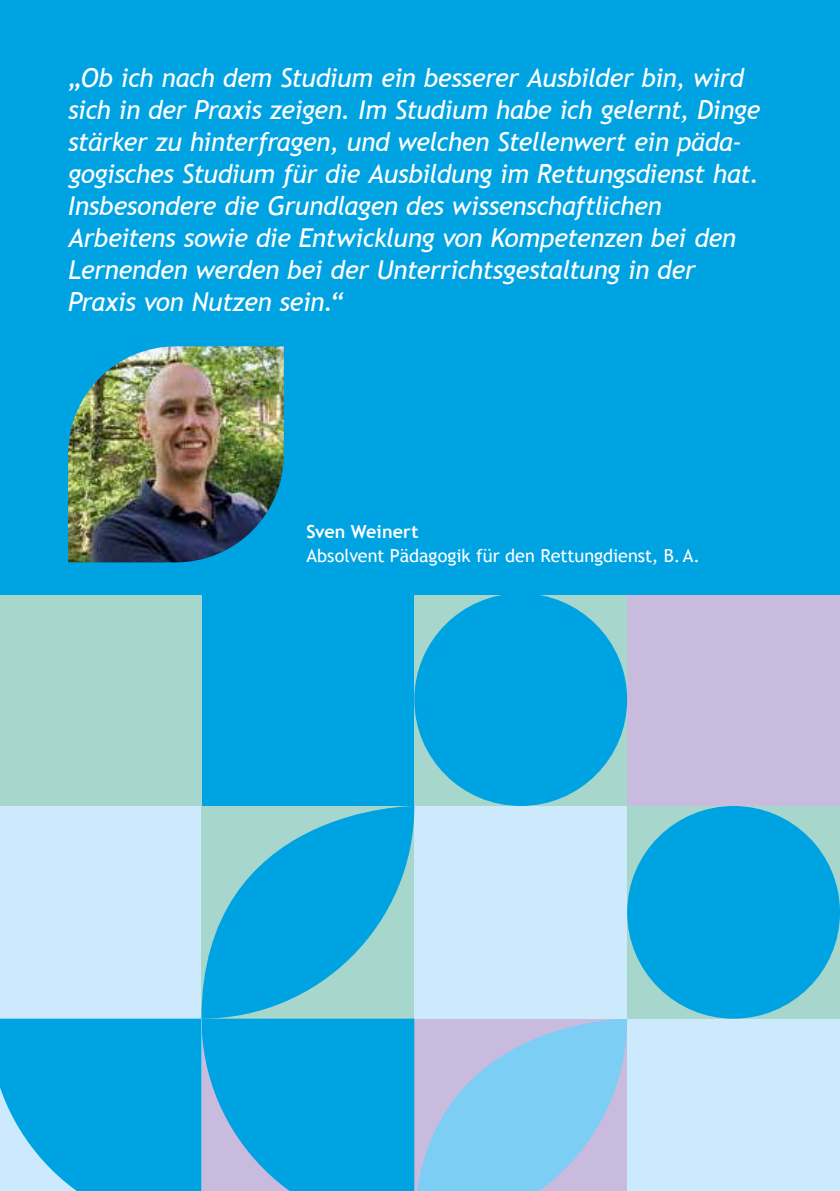
<style>
.page{position:relative;width:840px;height:1191px;background:#fff}
.page>*{position:absolute;margin:0;border:0;box-sizing:border-box;transform-origin:0 0}
.t1{font:italic 26px/32px "Trebuchet MS";letter-spacing:-.025em;color:#fff}
.t2{font:18px "Trebuchet MS";color:#fff}
.t3{font:700 18px "Trebuchet MS";color:#fff}
</style>
<div class="page">
<div style="left:0;top:0;width:839px;height:1191px;background:#00a3e2"></div>
<img style="left:68px;top:346px;width:215px;height:216px">
<div style="left:626px;top:595px;width:213px;height:211px;background:#c9bbdd"></div>
<div style="left:0;top:806px;width:201px;height:212px;background:#cdeafc"></div>
<div style="left:414px;top:806px;width:212px;height:212px;background:#cdeafc"></div>
<div style="left:0;top:595px;width:201px;height:211px;background:#a6d6cc"></div>
<div style="left:626px;top:806px;width:213px;height:212px;background:#a6d6cc"></div>
<div style="left:626px;top:1018px;width:213px;height:173px;background:#cdeafc"></div>
<svg style="left:0;top:1018px;width:626px;height:173px"></svg>
<svg style="left:201px;top:806px;width:213px;height:212px"></svg>
<div style="left:626px;top:806px;width:213px;height:212px;background:#00a3e2;border-radius:50%"></div>
<svg style="left:414px;top:595px;width:212px;height:211px"></svg>
<p class="t1" style="left:68px;top:62px;width:693px">„Ob ich nach dem Studium ein besserer Ausbilder bin, wird sich in der Praxis zeigen. Im Studium habe ich gelernt, Dinge stärker zu hinterfragen, und welchen Stellenwert ein päda&shy;gogisches Studium für die Ausbildung im Rettungsdienst hat.<br>Insbesondere die Grundlagen des wissenschaftlichen Arbeitens sowie die Entwicklung von Kompetenzen bei den Lernenden werden bei der Unterrichtsgestaltung in der Praxis von Nutzen sein.“</p>
<p class="t3" style="left:306px;top:521px;width:114px">Sven Weinert</p>
<p class="t2" style="left:306px;top:545px;width:395px">Absolvent Pädagogik für den Rettungdienst, B.A.</p>
</div>
